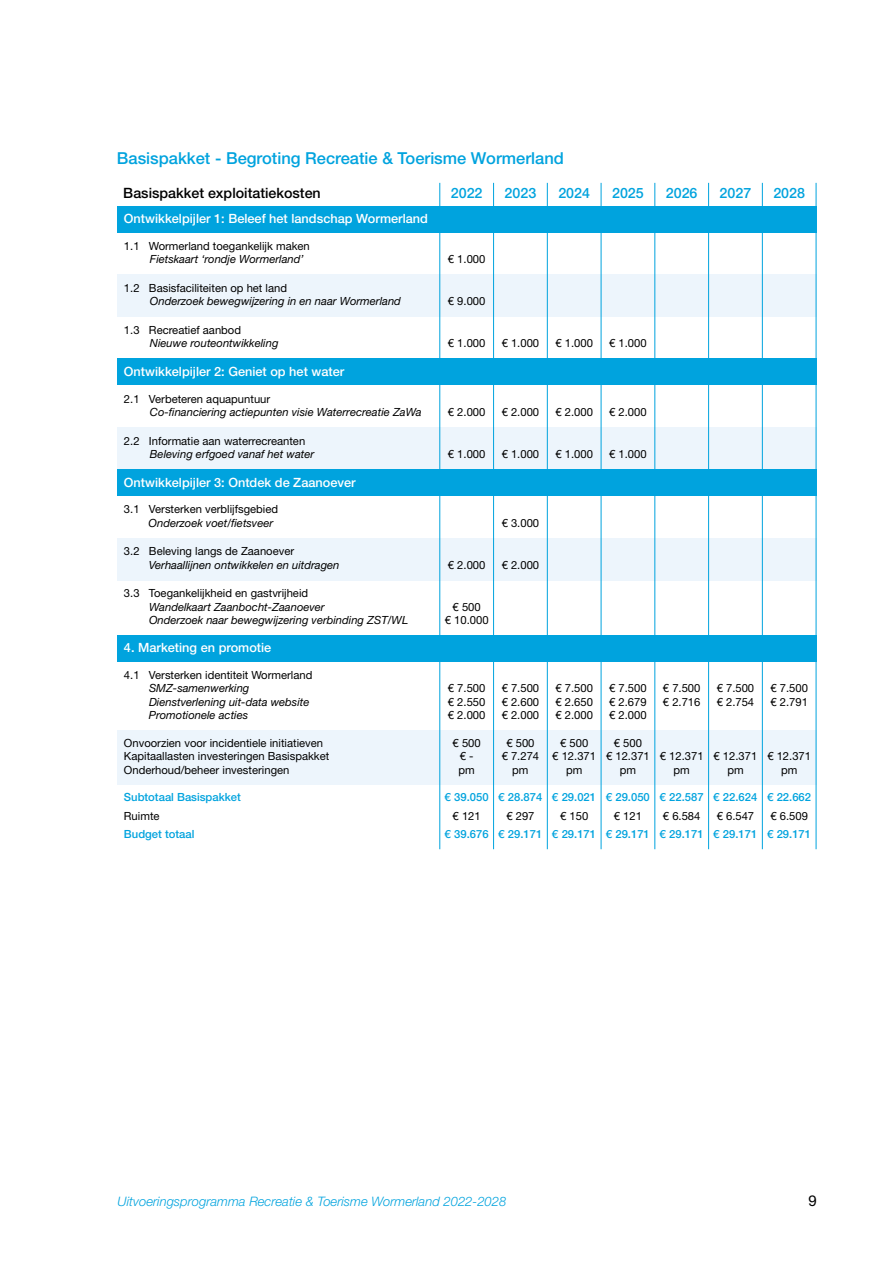
<style>
.page{position:relative;width:893px;height:1263px;background:#fff}
.page>*{position:absolute;margin:0;border:0;box-sizing:border-box;transform-origin:0 0}
.t1{font:500 16.5px "Helvetica Neue LT Std";color:#00a3de}
.t2{font:15px "Helvetica Neue LT Std";color:#000}
.t3{font:500 14.25px "Helvetica Neue LT Std";color:#000}
.t4{font:500 14.25px "Helvetica Neue LT Std";color:#00a3de}
.t5{font:italic 300 13.05px "Helvetica Neue LT Std";color:#00a3de}
.t6{font:500 12.75px "Helvetica Neue LT Std";color:#fff}
.t7{font:11.25px "Helvetica Neue LT Std";color:#000}
.t8{font:italic 11.25px/13.5px "Helvetica Neue LT Std";color:#000}
.t9{font:500 11.25px "Helvetica Neue LT Std";color:#00a3de}
</style>
<div class="page">
<div style="left:117px;top:730px;width:699px;height:54px;background:#edf5fc"></div>
<div style="left:117px;top:538px;width:699px;height:42px;background:#edf5fc"></div>
<div style="left:117px;top:274px;width:699px;height:42px;background:#edf5fc"></div>
<div style="left:117px;top:427px;width:699px;height:42px;background:#edf5fc"></div>
<div style="left:117px;top:206px;width:699px;height:26px;background:#00a3de"></div>
<div style="left:117px;top:358px;width:699px;height:27px;background:#00a3de"></div>
<div style="left:117px;top:469px;width:699px;height:27px;background:#00a3de"></div>
<div style="left:117px;top:635px;width:699px;height:27px;background:#00a3de"></div>
<hr style="left:493px;top:183px;width:1px;height:666px;background:#00a3de">
<hr style="left:440px;top:183px;width:1px;height:666px;background:#00a3de">
<hr style="left:547px;top:183px;width:1px;height:666px;background:#00a3de">
<hr style="left:601px;top:183px;width:1px;height:666px;background:#00a3de">
<hr style="left:655px;top:183px;width:1px;height:666px;background:#00a3de">
<hr style="left:708px;top:183px;width:1px;height:666px;background:#00a3de">
<hr style="left:762px;top:183px;width:1px;height:666px;background:#00a3de">
<hr style="left:816px;top:183px;width:1px;height:666px;background:#00a3de">
<p class="t1" style="left:117px;top:148px;width:448px">Basispakket - Begroting Recreatie &amp; Toerisme Wormerland</p>
<p class="t3" style="left:123px;top:184px;width:199px">Basispakket exploitatiekosten</p>
<p class="t6" style="left:124px;top:211px;width:305px">Ontwikkelpijler 1: Beleef het landschap Wormerland</p>
<p class="t4" style="left:451px;top:184px;width:33px">2022</p>
<p class="t4" style="left:505px;top:184px;width:33px">2023</p>
<p class="t4" style="left:558px;top:184px;width:33px">2024</p>
<p class="t4" style="left:612px;top:184px;width:33px">2025</p>
<p class="t4" style="left:666px;top:184px;width:33px">2026</p>
<p class="t4" style="left:720px;top:184px;width:33px">2027</p>
<p class="t4" style="left:773px;top:184px;width:33px">2028</p>
<p class="t7" style="left:124px;top:239px;width:187px">1.1 Wormerland toegankelijk maken</p>
<p class="t8" style="left:150px;top:252px;width:155px">Fietskaart ‘rondje Wormerland’</p>
<p class="t7" style="left:124px;top:281px;width:165px">1.2 Basisfaciliteiten op het land</p>
<p class="t8" style="left:150px;top:294px;width:252px">Onderzoek bewegwijzering in en naar Wormerland</p>
<p class="t7" style="left:124px;top:323px;width:119px">1.3 Recreatief aanbod</p>
<p class="t8" style="left:150px;top:336px;width:130px">Nieuwe routeontwikkeling</p>
<p class="t6" style="left:124px;top:364px;width:222px">Ontwikkelpijler 2: Geniet op het water</p>
<p class="t7" style="left:124px;top:392px;width:148px">2.1 Verbeteren aquapuntuur</p>
<p class="t8" style="left:150px;top:405px;width:273px">Co-financiering actiepunten visie Waterrecreatie ZaWa</p>
<p class="t7" style="left:124px;top:434px;width:183px">2.2 Informatie aan waterrecreanten</p>
<p class="t8" style="left:150px;top:447px;width:166px">Beleving erfgoed vanaf het water</p>
<p class="t6" style="left:124px;top:474px;width:233px">Ontwikkelpijler 3: Ontdek de Zaanoever</p>
<p class="t7" style="left:124px;top:503px;width:156px">3.1 Versterken verblijfsgebied</p>
<p class="t8" style="left:149px;top:516px;width:126px">Onderzoek voet/fietsveer</p>
<p class="t7" style="left:124px;top:545px;width:172px">3.2 Beleving langs de Zaanoever</p>
<p class="t8" style="left:149px;top:558px;width:192px">Verhaallijnen ontwikkelen en uitdragen</p>
<p class="t7" style="left:124px;top:586px;width:186px">3.3 Toegankelijkheid en gastvrijheid</p>
<p class="t8" style="left:149px;top:600px;width:177px">Wandelkaart Zaanbocht-Zaanoever</p>
<p class="t8" style="left:149px;top:613px;width:261px">Onderzoek naar bewegwijzering verbinding ZST/WL</p>
<p class="t6" style="left:124px;top:640px;width:149px">4. Marketing en promotie</p>
<p class="t7" style="left:124px;top:668px;width:190px">4.1 Versterken identiteit Wormerland</p>
<p class="t8" style="left:149px;top:681px;width:102px">SMZ-samenwerking</p>
<p class="t8" style="left:149px;top:695px;width:162px">Dienstverlening uit-data website<br>Promotionele acties</p>
<p class="t7" style="left:124px;top:736px;width:201px">Onvoorzien voor incidentiele initiatieven</p>
<p class="t7" style="left:124px;top:749px;width:207px">Kapitaallasten investeringen Basispakket</p>
<p class="t7" style="left:124px;top:763px;width:167px">Onderhoud/beheer investeringen</p>
<p class="t9" style="left:124px;top:791px;width:118px">Subtotaal Basispakket</p>
<p class="t7" style="left:124px;top:809px;width:37px">Ruimte</p>
<p class="t9" style="left:124px;top:827px;width:72px">Budget totaal</p>
<p class="t7" style="left:448px;top:252px;width:39px">€ 1.000</p>
<p class="t7" style="left:448px;top:294px;width:39px">€ 9.000</p>
<p class="t7" style="left:448px;top:336px;width:39px">€ 1.000</p>
<p class="t7" style="left:502px;top:336px;width:39px">€ 1.000</p>
<p class="t7" style="left:555px;top:336px;width:39px">€ 1.000</p>
<p class="t7" style="left:609px;top:336px;width:39px">€ 1.000</p>
<p class="t7" style="left:448px;top:405px;width:39px">€ 2.000</p>
<p class="t7" style="left:448px;top:447px;width:39px">€ 1.000</p>
<p class="t7" style="left:502px;top:405px;width:39px">€ 2.000</p>
<p class="t7" style="left:502px;top:447px;width:39px">€ 1.000</p>
<p class="t7" style="left:555px;top:405px;width:39px">€ 2.000</p>
<p class="t7" style="left:555px;top:447px;width:39px">€ 1.000</p>
<p class="t7" style="left:609px;top:405px;width:39px">€ 2.000</p>
<p class="t7" style="left:609px;top:447px;width:39px">€ 1.000</p>
<p class="t7" style="left:448px;top:558px;width:39px">€ 2.000</p>
<p class="t7" style="left:453px;top:600px;width:30px">€ 500</p>
<p class="t7" style="left:445px;top:613px;width:45px">€ 10.000</p>
<p class="t7" style="left:502px;top:516px;width:39px">€ 3.000</p>
<p class="t7" style="left:502px;top:558px;width:39px">€ 2.000</p>
<p class="t7" style="left:448px;top:681px;width:39px">€ 7.500</p>
<p class="t7" style="left:448px;top:695px;width:39px">€ 2.550</p>
<p class="t7" style="left:448px;top:708px;width:39px">€ 2.000</p>
<p class="t7" style="left:502px;top:681px;width:39px">€ 7.500</p>
<p class="t7" style="left:502px;top:695px;width:39px">€ 2.600</p>
<p class="t7" style="left:502px;top:708px;width:39px">€ 2.000</p>
<p class="t7" style="left:555px;top:681px;width:39px">€ 7.500</p>
<p class="t7" style="left:555px;top:695px;width:39px">€ 2.650</p>
<p class="t7" style="left:555px;top:708px;width:39px">€ 2.000</p>
<p class="t7" style="left:609px;top:681px;width:39px">€ 7.500</p>
<p class="t7" style="left:609px;top:695px;width:39px">€ 2.679</p>
<p class="t7" style="left:609px;top:708px;width:39px">€ 2.000</p>
<p class="t7" style="left:663px;top:681px;width:39px">€ 7.500</p>
<p class="t7" style="left:663px;top:695px;width:39px">€ 2.716</p>
<p class="t7" style="left:717px;top:681px;width:39px">€ 7.500</p>
<p class="t7" style="left:717px;top:695px;width:39px">€ 2.754</p>
<p class="t7" style="left:770px;top:681px;width:39px">€ 7.500</p>
<p class="t7" style="left:770px;top:695px;width:39px">€ 2.791</p>
<p class="t7" style="left:453px;top:736px;width:30px">€ 500</p>
<p class="t7" style="left:460px;top:749px;width:15px">€ -</p>
<p class="t7" style="left:459px;top:763px;width:18px">pm</p>
<p class="t7" style="left:506px;top:736px;width:30px">€ 500</p>
<p class="t7" style="left:502px;top:749px;width:39px">€ 7.274</p>
<p class="t7" style="left:512px;top:763px;width:18px">pm</p>
<p class="t7" style="left:560px;top:736px;width:30px">€ 500</p>
<p class="t7" style="left:552px;top:749px;width:45px">€ 12.371</p>
<p class="t7" style="left:566px;top:763px;width:18px">pm</p>
<p class="t7" style="left:614px;top:736px;width:30px">€ 500</p>
<p class="t7" style="left:606px;top:749px;width:45px">€ 12.371</p>
<p class="t7" style="left:620px;top:763px;width:18px">pm</p>
<p class="t7" style="left:660px;top:749px;width:45px">€ 12.371</p>
<p class="t7" style="left:674px;top:763px;width:18px">pm</p>
<p class="t7" style="left:714px;top:749px;width:45px">€ 12.371</p>
<p class="t7" style="left:727px;top:763px;width:18px">pm</p>
<p class="t7" style="left:767px;top:749px;width:45px">€ 12.371</p>
<p class="t7" style="left:781px;top:763px;width:18px">pm</p>
<p class="t9" style="left:445px;top:791px;width:45px">€ 39.050</p>
<p class="t7" style="left:453px;top:809px;width:30px">€ 121</p>
<p class="t9" style="left:445px;top:827px;width:45px">€ 39.676</p>
<p class="t9" style="left:499px;top:791px;width:45px">€ 28.874</p>
<p class="t7" style="left:506px;top:809px;width:30px">€ 297</p>
<p class="t9" style="left:499px;top:827px;width:45px">€ 29.171</p>
<p class="t9" style="left:552px;top:791px;width:45px">€ 29.021</p>
<p class="t7" style="left:560px;top:809px;width:30px">€ 150</p>
<p class="t9" style="left:552px;top:827px;width:45px">€ 29.171</p>
<p class="t9" style="left:606px;top:791px;width:45px">€ 29.050</p>
<p class="t7" style="left:614px;top:809px;width:30px">€ 121</p>
<p class="t9" style="left:606px;top:827px;width:45px">€ 29.171</p>
<p class="t9" style="left:660px;top:791px;width:45px">€ 22.587</p>
<p class="t7" style="left:663px;top:809px;width:39px">€ 6.584</p>
<p class="t9" style="left:660px;top:827px;width:45px">€ 29.171</p>
<p class="t9" style="left:714px;top:791px;width:45px">€ 22.624</p>
<p class="t7" style="left:717px;top:809px;width:39px">€ 6.547</p>
<p class="t9" style="left:714px;top:827px;width:45px">€ 29.171</p>
<p class="t9" style="left:767px;top:791px;width:45px">€ 22.662</p>
<p class="t7" style="left:770px;top:809px;width:39px">€ 6.509</p>
<p class="t9" style="left:767px;top:827px;width:45px">€ 29.171</p>
<p class="t5" style="left:118px;top:1194px;width:390px">Uitvoeringsprogramma Recreatie &amp; Toerisme Wormerland 2022-2028</p>
<p class="t2" style="left:808px;top:1192px;width:10px">9</p>
</div>
